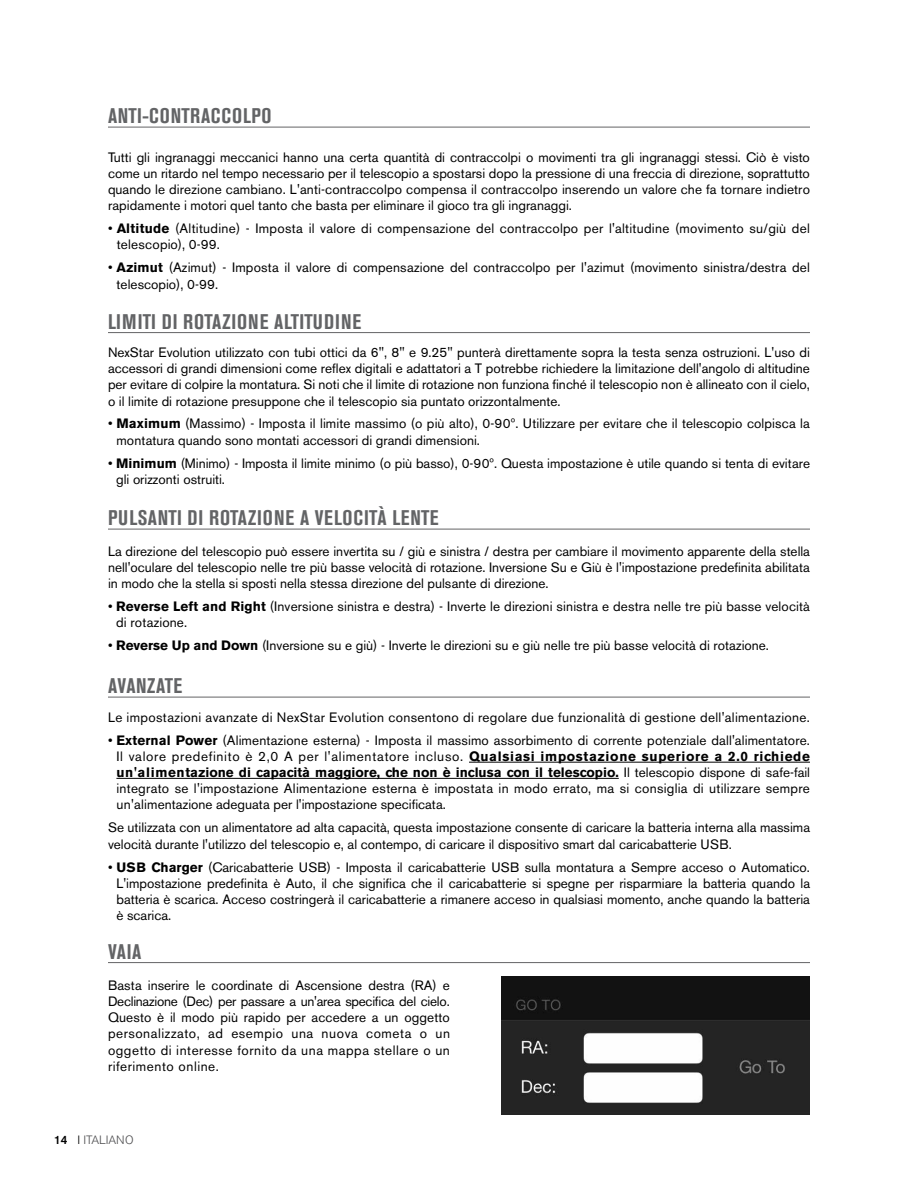
<style>
.page{position:relative;width:918px;height:1188px;background:#fff}
.page>*{position:absolute;margin:0;border:0;box-sizing:border-box;transform-origin:0 0}
.t1{font:700 condensed 21px "Akzidenz Grotesk BE";letter-spacing:.03em;color:#636466}
.t2{font:700 condensed 21px "Akzidenz Grotesk BE";letter-spacing:.01em;color:#636466}
.t3{font:13.5px/16.2px "Akzidenz Grotesk BE";color:#000}
.t4{font:13.5px/16.2px "Akzidenz Grotesk BE";letter-spacing:.02em;color:#000}
.t5{font:13.5px "Akzidenz Grotesk BE";letter-spacing:.025em;color:#000}
.t6{font:300 12px "Akzidenz Grotesk BE";color:#4d4d4f}
.s1{font-weight:700}
.s2{font-weight:500;color:#000}
.s3{color:#000}
</style>
<div class="page">
<hr style="left:108px;top:127px;width:702px;height:1px;background:#636466">
<img style="left:502px;top:977px;width:308px;height:137px">
<hr style="left:108px;top:332px;width:702px;height:1px;background:#636466">
<hr style="left:108px;top:529px;width:702px;height:1px;background:#636466">
<hr style="left:469px;top:762px;width:341px;height:1px;background:#000">
<hr style="left:116px;top:778px;width:503px;height:1px;background:#000">
<hr style="left:108px;top:697px;width:702px;height:1px;background:#636466">
<hr style="left:108px;top:962px;width:702px;height:1px;background:#636466">
<h1 class="t1" style="left:108px;top:104px;width:165px">ANTI-CONTRACCOLPO</h1>
<p class="t3" style="left:108px;top:149px;width:704px;text-align:justify">Tutti gli ingranaggi meccanici hanno una certa quantità di contraccolpi o movimenti tra gli ingranaggi stessi. Ciò è visto come un ritardo nel tempo necessario per il telescopio a spostarsi dopo la pressione di una freccia di direzione, soprattutto quando le direzione cambiano. L'anti-contraccolpo compensa il contraccolpo inserendo un valore che fa tornare indietro rapidamente i motori quel tanto che basta per eliminare il gioco tra gli ingranaggi.</p>
<p class="t4" style="left:117px;top:220px;width:695px;text-indent:-9px">• <span class="s1">Altitude</span> (Altitudine) - Imposta il valore di compensazione del contraccolpo per l'altitudine (movimento su/giù del telescopio), 0-99.</p>
<p class="t3" style="left:116px;top:260px;width:695px;text-indent:-8px">• <span class="s1">Azimut</span> (Azimut) - Imposta il valore di compensazione del contraccolpo per l'azimut (movimento sinistra/destra del telescopio), 0-99.</p>
<h1 class="t1" style="left:108px;top:309px;width:255px">LIMITI DI ROTAZIONE ALTITUDINE</h1>
<p class="t3" style="left:108px;top:344px;width:704px;text-align:justify">NexStar Evolution utilizzato con tubi ottici da 6", 8" e 9.25" punterà direttamente sopra la testa senza ostruzioni. L'uso di accessori di grandi dimensioni come reflex digitali e adattatori a T potrebbe richiedere la limitazione dell'angolo di altitudine per evitare di colpire la montatura. Si noti che il limite di rotazione non funziona finché il telescopio non è allineato con il cielo, o il limite di rotazione presuppone che il telescopio sia puntato orizzontalmente.</p>
<p class="t3" style="left:116px;top:416px;width:695px;text-indent:-8px">• <span class="s1">Maximum</span> (Massimo) - Imposta il limite massimo (o più alto), 0-90º. Utilizzare per evitare che il telescopio colpisca la montatura quando sono montati accessori di grandi dimensioni.</p>
<p class="t3" style="left:116px;top:455px;width:695px;text-indent:-8px">• <span class="s1">Minimum</span> (Minimo) - Imposta il limite minimo (o più basso), 0-90º. Questa impostazione è utile quando si tenta di evitare gli orizzonti ostruiti.</p>
<h1 class="t1" style="left:108px;top:506px;width:332px">PULSANTI DI ROTAZIONE A VELOCITÀ LENTE</h1>
<p class="t3" style="left:108px;top:543px;width:704px;text-align:justify">La direzione del telescopio può essere invertita su / giù e sinistra / destra per cambiare il movimento apparente della stella nell'oculare del telescopio nelle tre più basse velocità di rotazione. Inversione Su e Giù è l'impostazione predefinita abilitata in modo che la stella si sposti nella stessa direzione del pulsante di direzione.</p>
<p class="t3" style="left:116px;top:598px;width:695px;text-indent:-8px">• <span class="s1">Reverse Left and Right</span> (Inversione sinistra e destra) - Inverte le direzioni sinistra e destra nelle tre più basse velocità di rotazione.</p>
<p class="t3" style="left:108px;top:638px;width:661px">• <span class="s1">Reverse Up and Down</span> (Inversione su e giù) - Inverte le direzioni su e giù nelle tre più basse velocità di rotazione.</p>
<h1 class="t2" style="left:108px;top:674px;width:76px">AVANZATE</h1>
<p class="t5" style="left:108px;top:709px;width:702px">Le impostazioni avanzate di NexStar Evolution consentono di regolare due funzionalità di gestione dell'alimentazione.</p>
<p class="t4" style="left:116px;top:732px;width:695px;text-indent:-8px">• <span class="s1">External Power</span> (Alimentazione esterna) - Imposta il massimo assorbimento di corrente potenziale dall'alimentatore.<br>Il valore predefinito è 2,0 A per l'alimentatore incluso. <span class="s1">Qualsiasi impostazione superiore a 2.0 richiede un'alimentazione di capacità maggiore, che non è inclusa con il telescopio.</span> Il telescopio dispone di safe-fail integrato se l'impostazione Alimentazione esterna è impostata in modo errato, ma si consiglia di utilizzare sempre un'alimentazione adeguata per l'impostazione specificata.</p>
<p class="t3" style="left:108px;top:820px;width:704px">Se utilizzata con un alimentatore ad alta capacità, questa impostazione consente di caricare la batteria interna alla massima velocità durante l'utilizzo del telescopio e, al contempo, di caricare il dispositivo smart dal caricabatterie USB.</p>
<p class="t3" style="left:116px;top:859px;width:695px;text-indent:-8px">• <span class="s1">USB Charger</span> (Caricabatterie USB) - Imposta il caricabatterie USB sulla montatura a Sempre acceso o Automatico.<br>L'impostazione predefinita è Auto, il che significa che il caricabatterie si spegne per risparmiare la batteria quando la batteria è scarica. Acceso costringerà il caricabatterie a rimanere acceso in qualsiasi momento, anche quando la batteria è scarica.</p>
<h1 class="t1" style="left:108px;top:939px;width:35px">VAIA</h1>
<p class="t3" style="left:108px;top:977px;width:344px">Basta inserire le coordinate di Ascensione destra (RA) e Declinazione (Dec) per passare a un'area specifica del cielo.<br>Questo è il modo più rapido per accedere a un oggetto personalizzato, ad esempio una nuova cometa o un oggetto di interesse fornito da una mappa stellare o un riferimento online.</p>
<p class="t6" style="left:54px;top:1133px;width:81px"><span class="s2">14</span> <span class="s3">I</span> ITALIANO</p>
</div>
